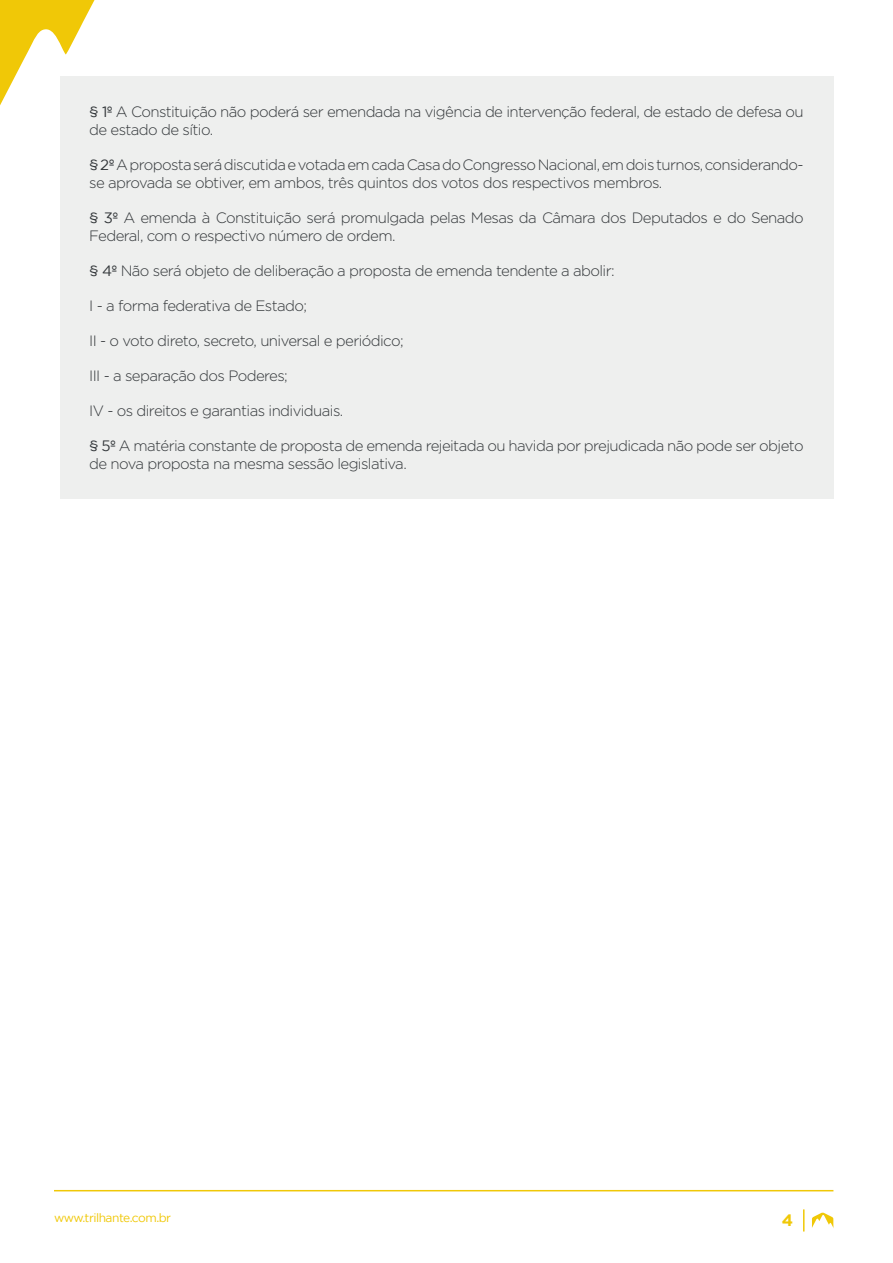
<style>
.page{position:relative;width:893px;height:1263px;background:#fff}
.page>*{position:absolute;margin:0;border:0;box-sizing:border-box;transform-origin:0 0}
.t1{font:700 16.5px "Gotham";color:#f0c807}
.Citação_de_Lei_Artig{font:300 15px/18px "Gotham";letter-spacing:-.04em;color:#33373a}
.t2{font:12px "Gotham";letter-spacing:-.04em;color:#f0c807}
.s1{font-weight:400}
</style>
<div class="page">
<svg style="left:0;top:0;width:95px;height:106px"></svg>
<svg style="left:803px;top:1209px;width:1px;height:22px"></svg>
<svg style="left:811px;top:1212px;width:23px;height:16px"></svg>
<hr style="left:54px;top:1190px;width:779px;height:1px;background:#f0c807">
<div style="left:60px;top:77px;width:773px;height:422px;background:#eeefee"></div>
<p class="Citação_de_Lei_Artig" style="left:89px;top:103px;width:716px"><span class="s1">§ 1º</span> A Constituição não poderá ser emendada na vigência de intervenção federal, de estado de defesa ou de estado de sítio.</p>
<p class="Citação_de_Lei_Artig" style="left:89px;top:156px;width:716px"><span class="s1">§ 2º</span> A proposta será discutida e votada em cada Casa do Congresso Nacional, em dois turnos, considerando&shy;se aprovada se obtiver, em ambos, três quintos dos votos dos respectivos membros.</p>
<p class="Citação_de_Lei_Artig" style="left:89px;top:209px;width:716px"><span class="s1">§ 3º</span> A emenda à Constituição será promulgada pelas Mesas da Câmara dos Deputados e do Senado<br>Federal, com o respectivo número de ordem.</p>
<p class="Citação_de_Lei_Artig" style="left:89px;top:262px;width:527px"><span class="s1">§ 4º</span> Não será objeto de deliberação a proposta de emenda tendente a abolir:</p>
<p class="Citação_de_Lei_Artig" style="left:89px;top:297px;width:219px">I - a forma federativa de Estado;</p>
<p class="Citação_de_Lei_Artig" style="left:89px;top:332px;width:316px">II - o voto direto, secreto, universal e periódico;</p>
<p class="Citação_de_Lei_Artig" style="left:89px;top:367px;width:200px">III - a separação dos Poderes;</p>
<p class="Citação_de_Lei_Artig" style="left:89px;top:402px;width:255px">IV - os direitos e garantias individuais.</p>
<p class="Citação_de_Lei_Artig" style="left:89px;top:437px;width:716px"><span class="s1">§ 5º</span> A matéria constante de proposta de emenda rejeitada ou havida por prejudicada não pode ser objeto de nova proposta na mesma sessão legislativa.</p>
<p class="t2" style="left:54px;top:1211px;width:119px">www.trilhante.com.br</p>
<p class="t1" style="left:782px;top:1211px;width:13px">4</p>
</div>
